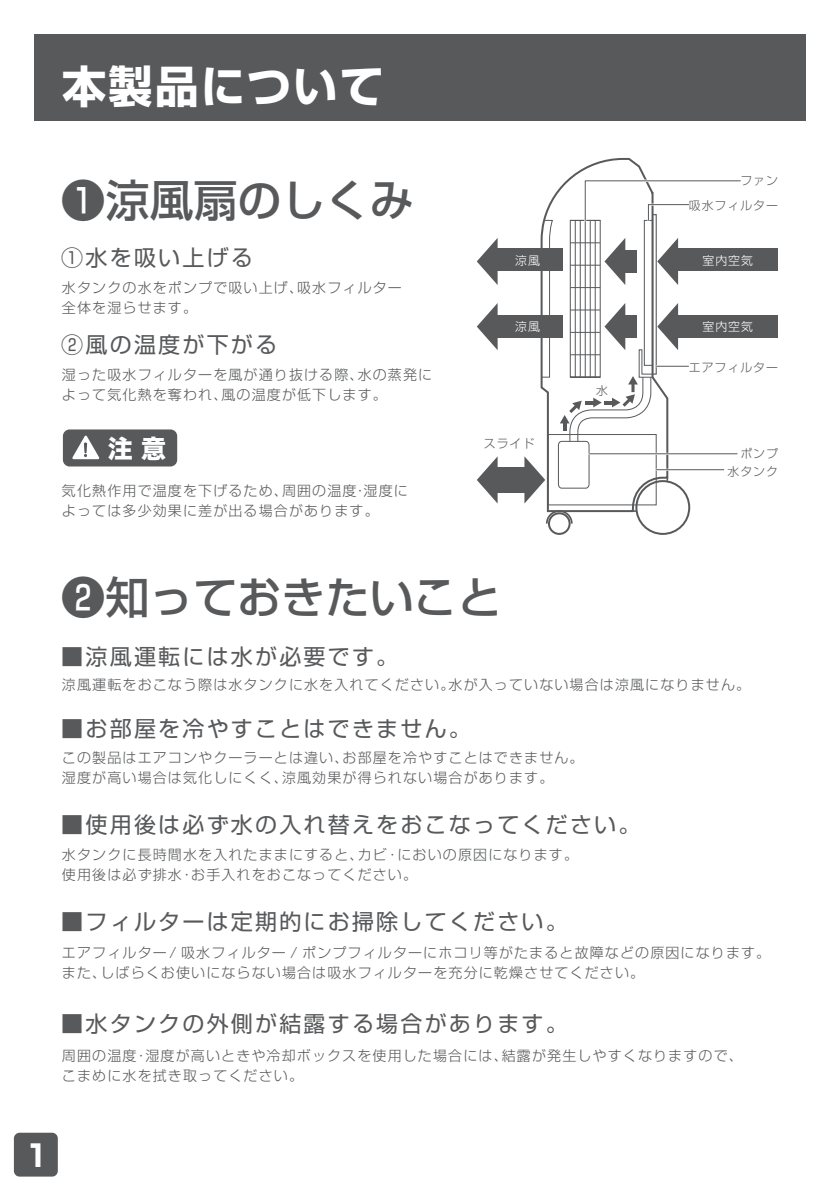
<style>
.page{position:relative;width:840px;height:1191px;background:#fff}
.page>*{position:absolute;margin:0;border:0;box-sizing:border-box;transform-origin:0 0}
.t1{font:44px "Shin Go Pro Medium 90 pv RKSJ H";color:#58595b}
.t2{font:44px "Shin Go Pro Bold 90 pv RKSJ H";letter-spacing:.05em;color:#fff}
.t3{font:30px "Shin Go Pro Bold 90 pv RKSJ H";color:#fff}
.t4{font:25px "Hira Kaku Std W8 90 pv RKSJ H";color:#fff}
.t5{font:22px "Shin Go Pro Regular 90 pv RKSJ H";letter-spacing:.1em;color:#58595b}
.t6{font:14px/20px "Shin Go Pro Light 90 pv RKSJ H";letter-spacing:.08em;color:#58595b}
.t7{font:12px "Shin Go Pro Light 90 pv RKSJ H";letter-spacing:.08em;color:#58595b}
.t8{font:12px "Shin Go Pro Light 90 pv RKSJ H";letter-spacing:.08em;color:#fff}
</style>
<div class="page">
<div style="left:34px;top:34px;width:771px;height:87px;background:#58595b"></div>
<div style="left:14px;top:1132px;width:44px;height:44px;background:#58595b;border-radius:6px"></div>
<div style="left:63px;top:429px;width:114px;height:37px;background:#58595b;border-radius:7px"></div>
<svg style="left:72px;top:435px;width:27px;height:24px"></svg>
<div style="left:635px;top:480px;width:54px;height:55px;border:2px solid #58595b;border-radius:50%"></div>
<div style="left:547px;top:512px;width:23px;height:23px;border:2px solid #58595b;border-radius:50%"></div>
<svg style="left:546px;top:513px;width:27px;height:12px"></svg>
<svg style="left:539px;top:157px;width:130px;height:356px"></svg>
<svg style="left:604px;top:238px;width:21px;height:47px"></svg>
<div style="left:617px;top:250px;width:19px;height:23px;background:#58595b"></div>
<svg style="left:477px;top:238px;width:20px;height:46px"></svg>
<svg style="left:477px;top:304px;width:20px;height:46px"></svg>
<svg style="left:477px;top:457px;width:20px;height:46px"></svg>
<svg style="left:524px;top:456px;width:21px;height:47px"></svg>
<svg style="left:657px;top:238px;width:20px;height:47px"></svg>
<div style="left:671px;top:315px;width:106px;height:23px;background:#58595b"></div>
<div style="left:671px;top:249px;width:106px;height:22px;background:#58595b"></div>
<div style="left:491px;top:315px;width:71px;height:23px;background:#58595b"></div>
<div style="left:491px;top:467px;width:39px;height:26px;background:#58595b"></div>
<div style="left:491px;top:249px;width:71px;height:22px;background:#58595b"></div>
<hr style="left:574px;top:220px;width:1px;height:157px;background:#58595b">
<hr style="left:579px;top:220px;width:1px;height:157px;background:#58595b">
<hr style="left:584px;top:220px;width:1px;height:157px;background:#58595b">
<hr style="left:589px;top:220px;width:1px;height:157px;background:#58595b">
<hr style="left:594px;top:220px;width:1px;height:157px;background:#58595b">
<hr style="left:570px;top:242px;width:30px;height:1px;background:#58595b">
<hr style="left:570px;top:220px;width:30px;height:1px;background:#58595b">
<hr style="left:570px;top:265px;width:30px;height:1px;background:#58595b">
<hr style="left:570px;top:287px;width:30px;height:1px;background:#58595b">
<hr style="left:655px;top:469px;width:68px;height:2px;background:#fff">
<hr style="left:588px;top:453px;width:148px;height:2px;background:#fff">
<hr style="left:655px;top:469px;width:68px;height:1px;background:#58595b">
<hr style="left:588px;top:453px;width:148px;height:1px;background:#58595b">
<hr style="left:655px;top:366px;width:33px;height:1px;background:#58595b">
<svg style="left:584px;top:180px;width:157px;height:41px"></svg>
<svg style="left:559px;top:303px;width:118px;height:139px"></svg>
<p class="t2" style="left:62px;top:70px;width:323px">本製品について</p>
<p class="t1" style="left:61px;top:184px;width:353px">❶涼風扇のしくみ</p>
<p class="t5" style="left:61px;top:250px;width:193px">①水を吸い上げる</p>
<p class="t6" style="left:62px;top:279px;width:341px">水タンクの水をポンプで吸い上げ、吸水フィルター全体を湿らせます。</p>
<p class="t5" style="left:61px;top:336px;width:217px">②風の温度が下がる</p>
<p class="t6" style="left:62px;top:366px;width:371px">湿った吸水フィルターを風が通り抜ける際、水の蒸発によって気化熱を奪われ、風の温度が低下します。</p>
<p class="t4" style="left:108px;top:439px;width:60px">注 意</p>
<p class="t7" style="left:740px;top:176px;width:39px">ファン</p>
<p class="t7" style="left:688px;top:201px;width:91px">吸水フィルター</p>
<p class="t8" style="left:515px;top:255px;width:26px">涼風</p>
<p class="t8" style="left:702px;top:255px;width:52px">室内空気</p>
<p class="t8" style="left:515px;top:322px;width:26px">涼風</p>
<p class="t8" style="left:702px;top:322px;width:52px">室内空気</p>
<p class="t7" style="left:483px;top:439px;width:52px">スライド</p>
<p class="t7" style="left:595px;top:386px;width:13px">水</p>
<p class="t7" style="left:688px;top:363px;width:91px">エアフィルター</p>
<p class="t7" style="left:740px;top:449px;width:39px">ポンプ</p>
<p class="t7" style="left:727px;top:466px;width:52px">水タンク</p>
<p class="t6" style="left:62px;top:482px;width:417px">気化熱作用で温度を下げるため、周囲の温度・湿度に<br>よっては多少効果に差が出る場合があります。　　　　　　　</p>
<p class="t1" style="left:61px;top:581px;width:442px">❷知っておきたいこと</p>
<p class="t5" style="left:61px;top:648px;width:338px">■涼風運転には水が必要です。</p>
<p class="t6" style="left:62px;top:676px;width:689px">涼風運転をおこなう際は水タンクに水を入れてください。水が入っていない場合は涼風になりません。</p>
<p class="t5" style="left:61px;top:720px;width:411px">■お部屋を冷やすことはできません。</p>
<p class="t6" style="left:62px;top:750px;width:523px">この製品はエアコンやクーラーとは違い、お部屋を冷やすことはできません。湿度が高い場合は気化しにくく、涼風効果が得られない場合があります。</p>
<p class="t5" style="left:61px;top:816px;width:580px">■使用後は必ず水の入れ替えをおこなってください。</p>
<p class="t6" style="left:62px;top:846px;width:517px">水タンクに長時間水を入れたままにすると、カビ・においの原因になります。使用後は必ず排水・お手入れをおこなってください。</p>
<p class="t5" style="left:61px;top:913px;width:508px">■フィルターは定期的にお掃除してください。</p>
<p class="t6" style="left:62px;top:945px;width:709px">エアフィルター / 吸水フィルター / ポンプフィルターにホコリ等がたまると故障などの原因になります。また、しばらくお使いにならない場合は吸水フィルターを充分に乾燥させてください。</p>
<p class="t5" style="left:61px;top:1015px;width:508px">■水タンクの外側が結露する場合があります。</p>
<p class="t6" style="left:62px;top:1047px;width:682px">周囲の温度・湿度が高いときや冷却ボックスを使用した場合には、結露が発生しやすくなりますので、こまめに水を拭き取ってください。</p>
<p class="t3" style="left:25px;top:1144px;width:26px">1</p>
</div>
